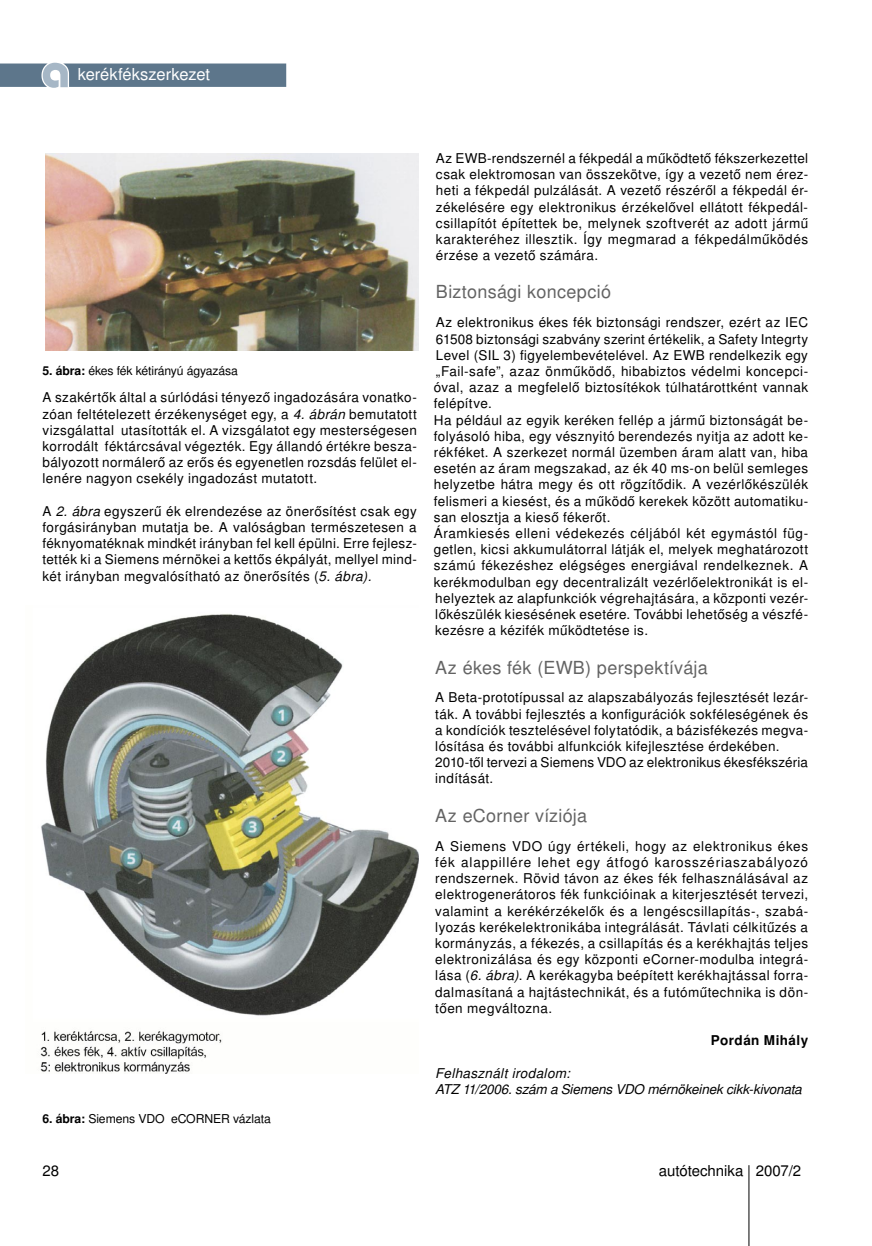
<style>
.page{position:relative;width:872px;height:1246px;background:#fff}
.page>*{position:absolute;margin:0;border:0;box-sizing:border-box;transform-origin:0 0}
.fejezet{font:18px "Nimbus Sans LOT";letter-spacing:.015em;color:#636363}
.t1{font:16.5px "Nimbus Sans LOT";color:#fff}
.t2{font:15px "Nimbus Sans LOT";color:#000}
.szoveg_sorkizart{font:13.5px/16.2px "Nimbus Sans LOT";letter-spacing:.03em;color:#000;text-align:justify}
.szoveg_sorkizart-2{font:13.5px/16.2px "Nimbus Sans LOT";letter-spacing:.01em;color:#000}
.szoveg_sorkizart-3{font:italic 13.5px "Nimbus Sans LOT";letter-spacing:-.01em;color:#000}
.szoveg_sorkizart-4{font:italic 13.5px "Nimbus Sans LOT";letter-spacing:.025em;color:#000}
.szoveg_sorkizart-5{font:700 13.5px "Nimbus Sans LOT";letter-spacing:.035em;color:#000}
.Kepaláírás{font:12.15px "Nimbus Sans LOT";letter-spacing:-.01em;color:#000}
.s1{font-weight:700}
.s2{font-style:italic}
</style>
<div class="page">
<svg style="left:0;top:63px;width:286px;height:25px;background:#6f8598"></svg>
<hr style="left:748px;top:1165px;width:1px;height:81px;background:#000">
<img style="left:46px;top:153px;width:373px;height:197px">
<img style="left:40px;top:614px;width:378px;height:459px">
<p class="t1" style="left:78px;top:64px;width:134px">kerékfékszerkezet</p>
<p class="Kepaláírás" style="left:43px;top:364px;width:197px"><span class="s1">5. ábra:</span> ékes fék kétirányú ágyazása</p>
<p class="szoveg_sorkizart" style="left:43px;top:390px;width:376px">A szakértők által a súrlódási tényező ingadozására vonatko&shy;zóan feltételezett érzékenységet egy, a <span class="s2">4. ábrán</span> bemutatott vizsgálattal utasították el. A vizsgálatot egy mesterségesen korrodált féktárcsával végezték. Egy állandó értékre besza&shy;bályozott normálerő az erős és egyenetlen rozsdás felület el&shy;lenére nagyon csekély ingadozást mutatott.</p>
<p class="szoveg_sorkizart" style="left:43px;top:503px;width:376px">A <span class="s2">2. ábra</span> egyszerű ék elrendezése az önerősítést csak egy forgásirányban mutatja be. A valóságban természetesen a féknyomatéknak mindkét irányban fel kell épülni. Erre fejlesz&shy;tették ki a Siemens mérnökei a kettős ékpályát, mellyel mind&shy;két irányban megvalósítható az önerősítés (<span class="s2">5. ábra).</span></p>
<p class="Kepaláírás" style="left:43px;top:1111px;width:230px"><span class="s1">6. ábra:</span> Siemens VDO eCORNER vázlata</p>
<p class="szoveg_sorkizart" style="left:436px;top:150px;width:374px">Az EWB-rendszernél a fékpedál a működtető fékszerkezettel csak elektromosan van összekötve, így a vezető nem érez&shy;heti a fékpedál pulzálását. A vezető részéről a fékpedál ér&shy;zékelésére egy elektronikus érzékelővel ellátott fékpedál&shy;csillapítót építettek be, melynek szoftverét az adott jármű karakteréhez illesztik. Így megmarad a fékpedálműködés érzése a vezető számára.</p>
<p class="fejezet" style="left:436px;top:281px;width:177px">Biztonsági koncepció</p>
<p class="szoveg_sorkizart" style="left:434px;top:315px;width:376px">Az elektronikus ékes fék biztonsági rendszer, ezért az IEC 61508 biztonsági szabvány szerint értékelik, a Safety Integrty Level (SIL 3) figyelembevételével. Az EWB rendelkezik egy „Fail-safe”, azaz önműködő, hibabiztos védelmi koncepci&shy;óval, azaz a megfelelő biztosítékok túlhatárottként vannak felépítve.</p>
<p class="szoveg_sorkizart" style="left:434px;top:412px;width:376px">Ha például az egyik keréken fellép a jármű biztonságát be&shy;folyásoló hiba, egy vésznyitó berendezés nyitja az adott ke&shy;rékféket. A szerkezet normál üzemben áram alatt van, hiba esetén az áram megszakad, az ék 40 ms-on belül semleges helyzetbe hátra megy és ott rögzítődik. A vezérlőkészülék felismeri a kiesést, és a működő kerekek között automatiku&shy;san elosztja a kieső fékerőt.</p>
<p class="szoveg_sorkizart" style="left:434px;top:525px;width:376px">Áramkiesés elleni védekezés céljából két egymástól füg&shy;getlen, kicsi akkumulátorral látják el, melyek meghatározott számú fékezéshez elégséges energiával rendelkeznek. A kerékmodulban egy decentralizált vezérlőelektronikát is el&shy;helyeztek az alapfunkciók végrehajtására, a központi vezér&shy;lőkészülék kiesésének esetére. További lehetőség a vészfé&shy;kezésre a kézifék működtetése is.</p>
<p class="fejezet" style="left:435px;top:656px;width:274px">Az ékes fék (EWB) perspektívája</p>
<p class="szoveg_sorkizart" style="left:435px;top:690px;width:374px">A Beta-prototípussal az alapszabályozás fejlesztését lezár&shy;ták. A további fejlesztés a konfigurációk sokféleségének és a kondíciók tesztelésével folytatódik, a bázisfékezés megva&shy;lósítása és további alfunkciók kifejlesztése érdekében.</p>
<p class="szoveg_sorkizart-2" style="left:435px;top:755px;width:374px">2010-től tervezi a Siemens VDO az elektronikus ékesfékszéria indítását.</p>
<p class="fejezet" style="left:435px;top:805px;width:153px">Az eCorner víziója</p>
<p class="szoveg_sorkizart" style="left:435px;top:838px;width:374px">A Siemens VDO úgy értékeli, hogy az elektronikus ékes fék alappillére lehet egy átfogó karosszériaszabályozó rendszernek. Rövid távon az ékes fék felhasználásával az elektrogenerátoros fék funkcióinak a kiterjesztését tervezi, valamint a kerékérzékelők és a lengéscsillapítás-, szabá&shy;lyozás kerékelektronikába integrálását. Távlati célkitűzés a kormányzás, a fékezés, a csillapítás és a kerékhajtás teljes elektronizálása és egy központi eCorner-modulba integrá&shy;lása (<span class="s2">6. ábra)</span>. A kerékagyba beépített kerékhajtással forra&shy;dalmasítaná a hajtástechnikát, és a futóműtechnika is dön&shy;tően megváltozna.</p>
<p class="szoveg_sorkizart-5" style="left:711px;top:1032px;width:99px">Pordán Mihály</p>
<p class="szoveg_sorkizart-4" style="left:435px;top:1065px;width:136px">Felhasznált irodalom:</p>
<p class="szoveg_sorkizart-3" style="left:435px;top:1081px;width:368px">ATZ 11/2006. szám a Siemens VDO mérnökeinek cikk-kivonata</p>
<p class="t2" style="left:43px;top:1162px;width:18px">28</p>
<p class="t2" style="left:659px;top:1162px;width:144px">autótechnika 2007/2</p>
</div>
